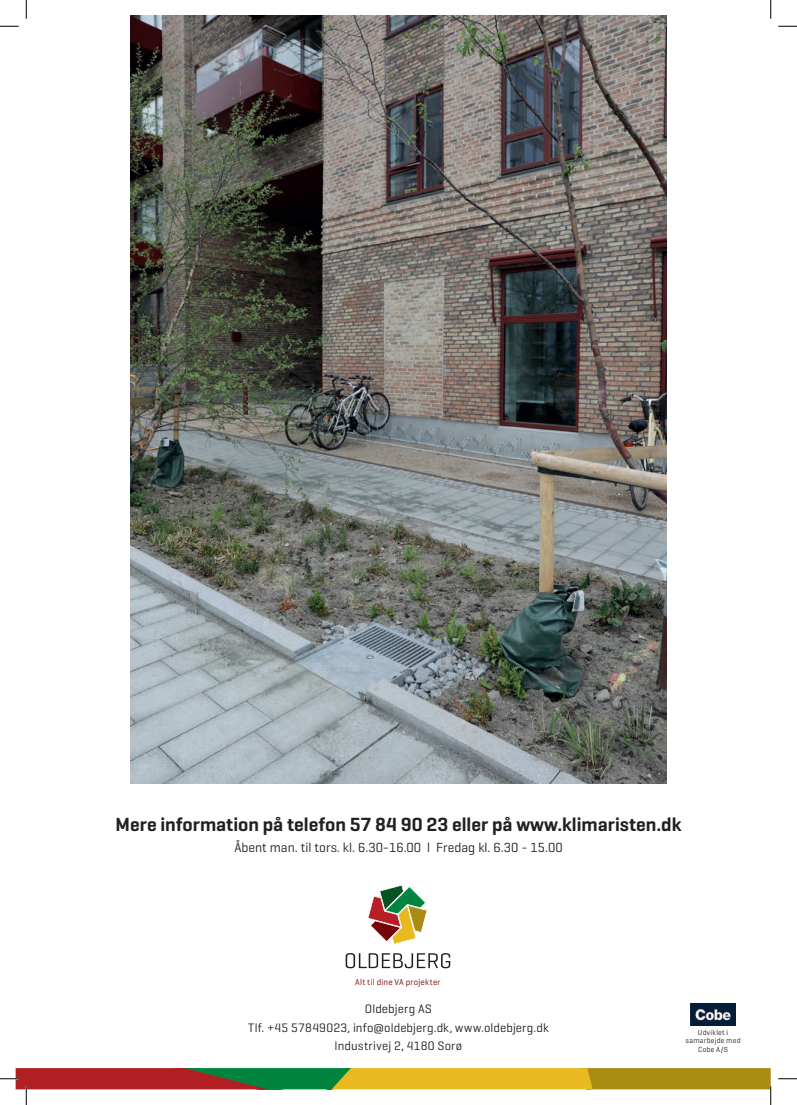
<style>
.page{position:relative;width:797px;height:1105px;background:#fff}
.page>*{position:absolute;margin:0;border:0;box-sizing:border-box;transform-origin:0 0}
.t1{font:600 19.38px "Geogrotesque";color:#231f20}
.t2{font:13.38px "Geogrotesque";color:#231f20}
.t3{font:12.5px/18.8px "Geogrotesque";letter-spacing:.01em;color:#231f20;text-align:center}
.t4{font:8.75px "Geogrotesque";letter-spacing:.025em;color:#740607}
.t5{font:7.5px/8.8px "Geogrotesque";letter-spacing:.03em;color:#231f20;text-align:center}
</style>
<div class="page">
<svg style="left:368px;top:885px;width:59px;height:59px"></svg>
<svg style="left:345px;top:953px;width:105px;height:15px"></svg>
<img style="left:130px;top:16px;width:536px;height:767px">
<img style="left:690px;top:1003px;width:45px;height:23px">
<svg style="left:0;top:25px;width:19px;height:2px"></svg>
<svg style="left:778px;top:25px;width:19px;height:2px"></svg>
<svg style="left:778px;top:1078px;width:19px;height:1px"></svg>
<svg style="left:25px;top:0;width:2px;height:19px"></svg>
<svg style="left:770px;top:0;width:1px;height:19px"></svg>
<svg style="left:0;top:1068px;width:771px;height:37px"></svg>
<h1 class="t1" style="left:116px;top:812px;width:567px">Mere information på telefon 57 84 90 23 eller på www.klimaristen.dk</h1>
<p class="t2" style="left:234px;top:839px;width:330px">Åbent man. til tors. kl. 6.30-16.00 l Fredag kl. 6.30 - 15.00</p>
<p class="t4" style="left:355px;top:977px;width:87px">Alt til dine VA projekter</p>
<p class="t3" style="left:248px;top:999px;width:302px">Oldebjerg AS<br>Tlf. +45 57849023, info@oldebjerg.dk, www.oldebjerg.dk<br>Industrivej 2, 4180 Sorø</p>
<p class="t5" style="left:685px;top:1027px;width:56px">Udviklet i samarbejde med<br>Cobe A/S</p>
</div>
